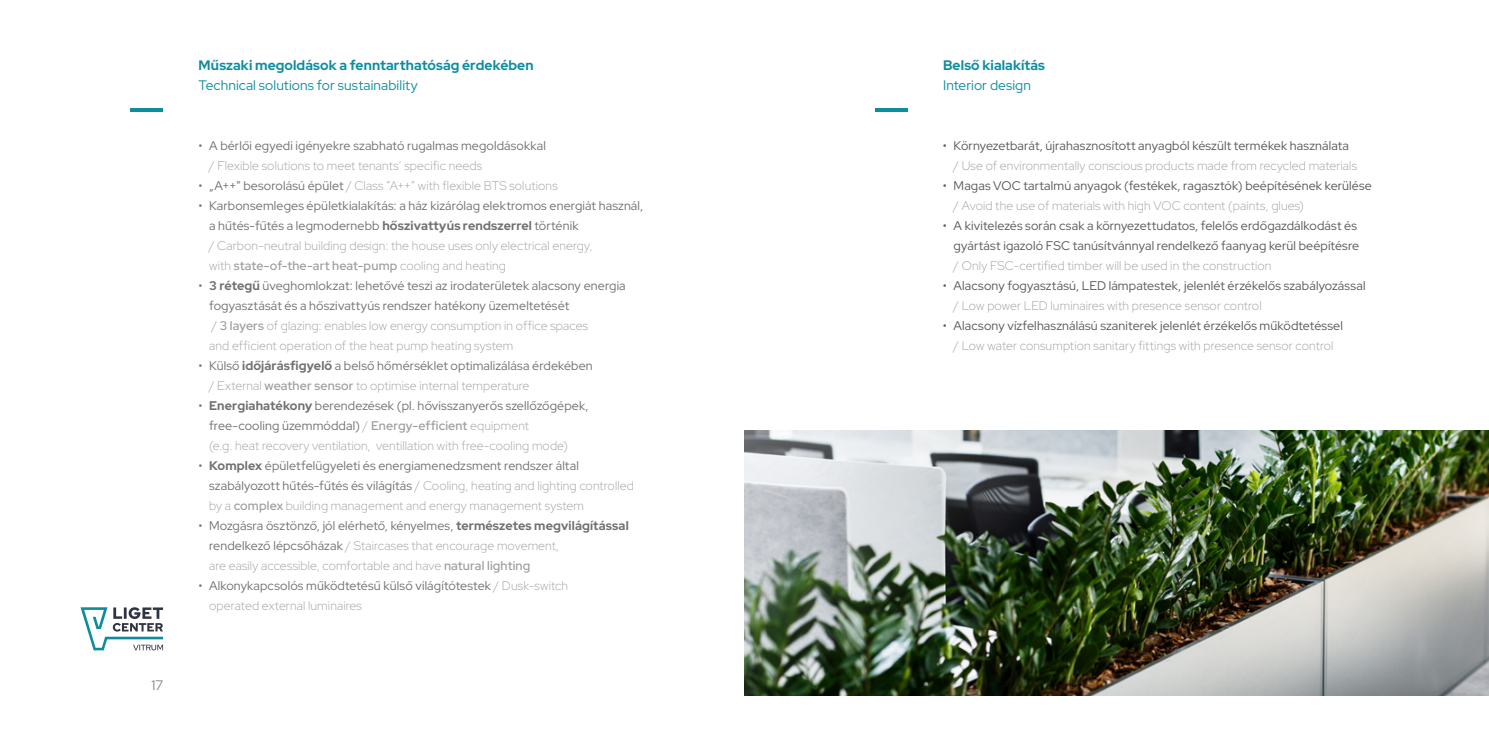
<style>
.page{position:relative;width:1489px;height:745px;background:#fff}
.page>*{position:absolute;margin:0;border:0;box-sizing:border-box;transform-origin:0 0}
.t1{font:800 13.75px "Red Hat Display";letter-spacing:.01em;color:#0e8d9f}
.t2{font:13.75px "Red Hat Display";letter-spacing:.005em;color:#0e8d9f}
.t3{font:13.75px "Red Hat Display";color:#878787}
.t4{font:12.5px/20px "Red Hat Display";letter-spacing:.01em;color:#70706f}
.t5{font:300 12.5px/20px "Red Hat Display";letter-spacing:.01em;color:#9d9d9d}
.t6{font:12.5px/20px "Red Hat Display";letter-spacing:.01em;color:#575756;text-align:right}
.s1{font-weight:400;color:#70706f}
.s2{font-weight:700}
.s3{font-weight:300;color:#9d9d9d}
.s4{font-weight:500;color:#9d9d9d}
.s5{font-weight:700;color:#70706f}
.s6{font-weight:500}
</style>
<div class="page">
<img style="left:744px;top:430px;width:744px;height:264px">
<hr style="left:875px;top:108px;width:32px;height:3px;background:#0e8d9f">
<hr style="left:131px;top:108px;width:32px;height:3px;background:#0e8d9f">
<svg style="left:80px;top:607px;width:83px;height:43px"></svg>
<p class="t3" style="left:151px;top:676px;width:13px">17</p>
<p class="t1" style="left:198px;top:56px;width:336px">Műszaki megoldások a fenntarthatóság érdekében</p>
<p class="t1" style="left:943px;top:56px;width:103px">Belső kialakítás</p>
<p class="t2" style="left:198px;top:76px;width:221px">Technical solutions for sustainability</p>
<p class="t2" style="left:943px;top:76px;width:89px">Interior design</p>
<p class="t4" style="left:198px;top:135px;width:349px">• A bérlői egyedi igényekre szabható rugalmas megoldásokkal</p>
<p class="t5" style="left:209px;top:155px;width:274px">/ Flexible solutions to meet tenants’ specific needs</p>
<p class="t5" style="left:198px;top:175px;width:360px"><span class="s1">• „A++” besorolású épület</span> / Class ”A++” with flexible BTS solutions</p>
<p class="t4" style="left:209px;top:195px;width:435px;text-indent:-11px">• Karbonsemleges épületkialakítás: a ház kizárólag elektromos energiát használ, a hűtés-fűtés a legmodernebb <span class="s2">hőszivattyús rendszerrel</span> történik<br><span class="s3">/ Carbon-neutral building design: the house uses only electrical energy,<br>with</span> <span class="s4">state-of-the-art heat-pump</span> <span class="s3">cooling and heating</span></p>
<p class="t4" style="left:209px;top:275px;width:418px;text-indent:-11px">• <span class="s2">3 rétegű</span> üveghomlokzat: lehetővé teszi az irodaterületek alacsony energia fogyasztását és a hőszivattyús rendszer hatékony üzemeltetését<br><span class="s3">/</span> <span class="s4">3 layers</span> <span class="s3">of glazing: enables low energy consumption in office spaces<br>and efficient operation of the heat pump heating system</span></p>
<p class="t4" style="left:209px;top:355px;width:385px;text-indent:-11px">• Külső <span class="s2">időjárásfigyelő</span> a belső hőmérséklet optimalizálása érdekében <span class="s3">/ External</span> <span class="s4">weather sensor</span> <span class="s3">to optimise internal temperature</span></p>
<p class="t5" style="left:209px;top:395px;width:381px;text-indent:-11px"><span class="s1">•</span> <span class="s5">Energiahatékony</span> <span class="s1">berendezések (pl. hővisszanyerős szellőzőgépek, free-cooling üzemmóddal)</span> / <span class="s6">Energy-efficient</span> equipment<br>(e.g. heat recovery ventilation, ventillation with free-cooling mode)</p>
<p class="t4" style="left:209px;top:455px;width:426px;text-indent:-11px">• <span class="s2">Komplex</span> épületfelügyeleti és energiamenedzsment rendszer által szabályozott hűtés-fűtés és világítás <span class="s3">/ Cooling, heating and lighting controlled by a</span> <span class="s4">complex</span> <span class="s3">building management and energy management system</span></p>
<p class="t5" style="left:209px;top:515px;width:421px;text-indent:-11px"><span class="s1">• Mozgásra ösztönző, jól elérhető, kényelmes,</span> <span class="s5">természetes megvilágítással </span><span class="s1">rendelkező lépcsőházak</span> / Staircases that encourage movement,<br>are easily accessible, comfortable and have <span class="s6">natural lighting</span></p>
<p class="t4" style="left:209px;top:575px;width:360px;text-indent:-11px">• Alkonykapcsolós működtetésű külső világítótestek <span class="s3">/ Dusk-switch operated external luminaires</span></p>
<p class="t6" style="left:942px;top:135px;width:407px">• Környezetbarát, újrahasznosított anyagból készült termékek használata</p>
<p class="t5" style="left:953px;top:155px;width:405px">/ Use of environmentally conscious products made from recycled materials</p>
<p class="t6" style="left:942px;top:175px;width:430px">• Magas VOC tartalmú anyagok (festékek, ragasztók) beépítésének kerülése</p>
<p class="t5" style="left:953px;top:195px;width:352px">/ Avoid the use of materials with high VOC content (paints, glues)</p>
<p class="t6" style="left:942px;top:215px;width:418px">• A kivitelezés során csak a környezettudatos, felelős erdőgazdálkodást és gyártást igazoló FSC tanúsítvánnyal rendelkező faanyag kerül beépítésre</p>
<p class="t5" style="left:953px;top:255px;width:319px">/ Only FSC-certified timber will be used in the construction</p>
<p class="t6" style="left:942px;top:275px;width:424px">• Alacsony fogyasztású, LED lámpatestek, jelenlét érzékelős szabályozással</p>
<p class="t5" style="left:953px;top:295px;width:309px">/ Low power LED luminaires with presence sensor control</p>
<p class="t6" style="left:942px;top:315px;width:401px">• Alacsony vízfelhasználású szaniterek jelenlét érzékelős működtetéssel</p>
<p class="t5" style="left:953px;top:335px;width:381px">/ Low water consumption sanitary fittings with presence sensor control</p>
</div>
